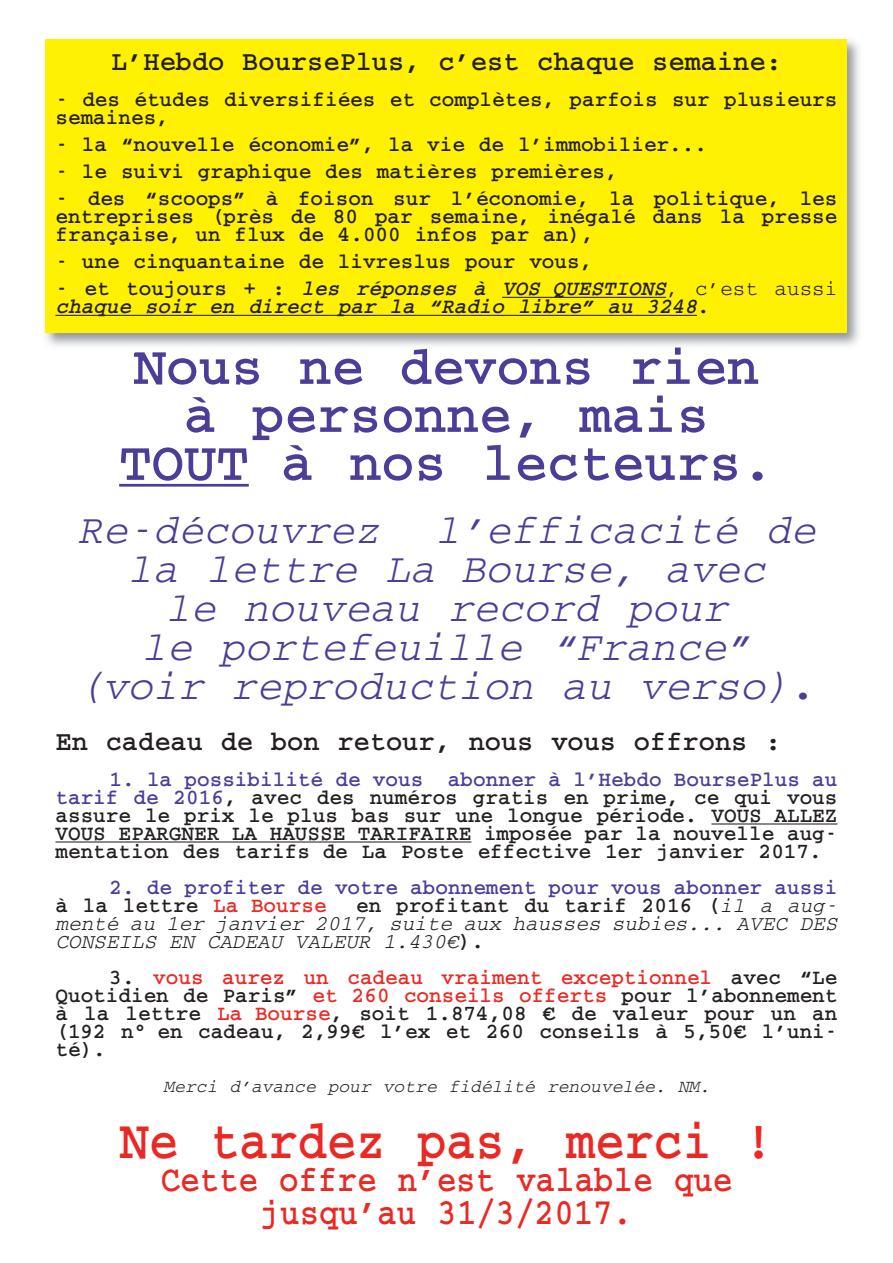
<style>
.page{position:relative;width:893px;height:1263px;background:#fff}
.page>*{position:absolute;margin:0;border:0;box-sizing:border-box;transform-origin:0 0}
.t1{font:700 54px/48px "Courier";color:#4d3c98;text-align:center}
.t2{font:700 54px "Courier";color:#ea2924;scale:.9 1}
.t3{font:italic 42px "Courier";color:#4d3c98}
.t4{font:700 36px/33px "Courier";color:#ea2924;text-align:center;scale:.9 1}
.t5{font:700 27px "Courier";color:#231f20}
.t6{font:700 21px/18px "Courier";color:#231f20;text-align:justify}
.t7{font:italic 21px/18px "Courier";color:#231f20;text-align:justify}
.t8{font:italic 700 21px/18px "Courier";color:#231f20}
.t9{font:700 21px/18px "Courier";color:#4d3c98}
.t10{font:italic 18px "Courier";color:#231f20}
.s1{font-style:normal}
.s2{font-weight:400;font-style:normal}
.s3{font-weight:700;font-style:normal}
.s4{color:#4d3c98}
.s5{color:#231f20}
.s6{color:#ea2924}
</style>
<div class="page">
<hr style="left:119px;top:484px;width:130px;height:3px;background:#4d3c98">
<hr style="left:711px;top:823px;width:126px;height:1px;background:#231f20">
<hr style="left:56px;top:841px;width:415px;height:1px;background:#231f20">
<img style="left:45px;top:40px;width:814px;height:312px">
<img style="left:135px;top:349px;width:454px;height:3px">
<div style="left:45px;top:39px;width:802px;height:293px;background:#fff101"></div>
<hr style="left:502px;top:297px;width:164px;height:1px;background:#231f20">
<hr style="left:56px;top:315px;width:641px;height:1px;background:#231f20">
<p class="t5" style="left:111px;top:52px;width:672px">L’Hebdo BoursePlus, c’est chaque semaine:</p>
<p class="t6" style="left:56px;top:92px;width:783px">- des études diversifiées et complètes, parfois sur plusieurs semaines,</p>
<p class="t6" style="left:56px;top:137px;width:653px">- la “nouvelle économie”, la vie de l’immobilier...</p>
<p class="t6" style="left:55px;top:164px;width:564px">- le suivi graphique des matières premières,</p>
<p class="t6" style="left:55px;top:191px;width:783px">- des “scoops” à foison sur l’économie, la politique, les entreprises (près de 80 par semaine, inégalé dans la presse française, un flux de 4.000 infos par an),</p>
<p class="t6" style="left:55px;top:254px;width:538px">- une cinquantaine de livreslus pour vous,</p>
<p class="t8" style="left:55px;top:281px;width:783px"><span class="s1">- et toujours + :</span> les réponses à VOS QUESTIONS<span class="s2">, c’est aussi </span>chaque soir en direct par la “Radio libre” au 3248<span class="s1">.</span></p>
<h1 class="t1" style="left:119px;top:346px;width:656px">Nous ne devons rien à personne, mais<br>TOUT à nos lecteurs.</h1>
<h2 class="t3" style="left:77px;top:516px;width:304px">Re-découvrez</h2>
<h2 class="t3" style="left:435px;top:516px;width:382px">l’efficacité de</h2>
<h2 class="t3" style="left:128px;top:555px;width:639px">la lettre La Bourse, avec</h2>
<h2 class="t3" style="left:165px;top:594px;width:564px">le nouveau record pour</h2>
<h2 class="t3" style="left:141px;top:633px;width:611px">le portefeuille “France”</h2>
<h2 class="t3" style="left:77px;top:672px;width:740px">(voir reproduction au verso)<span class="s3">.</span></h2>
<p class="t5" style="left:56px;top:732px;width:727px">En cadeau de bon retour, nous vous offrons :</p>
<p class="t6" style="left:55px;top:772px;width:783px;text-indent:54px"><span class="s4">1. la possibilité de vous abonner à l’Hebdo BoursePlus au tarif de 2016</span>, avec des numéros gratis en prime, ce qui vous assure le prix le plus bas sur une longue période. VOUS ALLEZ VOUS EPARGNER LA HAUSSE TARIFAIRE imposée par la nouvelle aug&shy;mentation des tarifs de La Poste effective 1er janvier 2017.</p>
<p class="t9" style="left:56px;top:880px;width:783px;text-indent:54px">2. de profiter de votre abonnement pour vous abonner aussi <span class="s5">à la lettre</span> <span class="s6">La Bourse</span></p>
<p class="t7" style="left:55px;top:898px;width:783px;text-indent:301px"><span class="s3">en profitant du tarif 2016 (</span>il a aug&shy;menté au 1er janvier 2017, suite aux hausses subies... AVEC DES CONSEILS EN CADEAU VALEUR 1.430€<span class="s3">).</span></p>
<p class="t6" style="left:55px;top:970px;width:783px;text-indent:54px">3. <span class="s6">vous aurez un cadeau vraiment exceptionnel</span> avec “Le Quotidien de Paris” <span class="s6">et 260 conseils offerts</span> pour l’abonnement à la lettre <span class="s6">La Bourse</span>, soit 1.874,08 € de valeur pour un an (192 n° en cadeau, 2,99€ l’ex et 260 conseils à 5,50€ l’uni&shy;té).</p>
<p class="t10" style="left:164px;top:1080px;width:548px">Merci d’avance pour votre fidélité renouvelée. NM.</p>
<h1 class="t2" style="left:120px;top:1122px;width:727px">Ne tardez pas, merci !</h1>
<h3 class="t4" style="left:161px;top:1165px;width:637px">Cette offre n’est valable que jusqu’au 31/3/2017.</h3>
</div>
